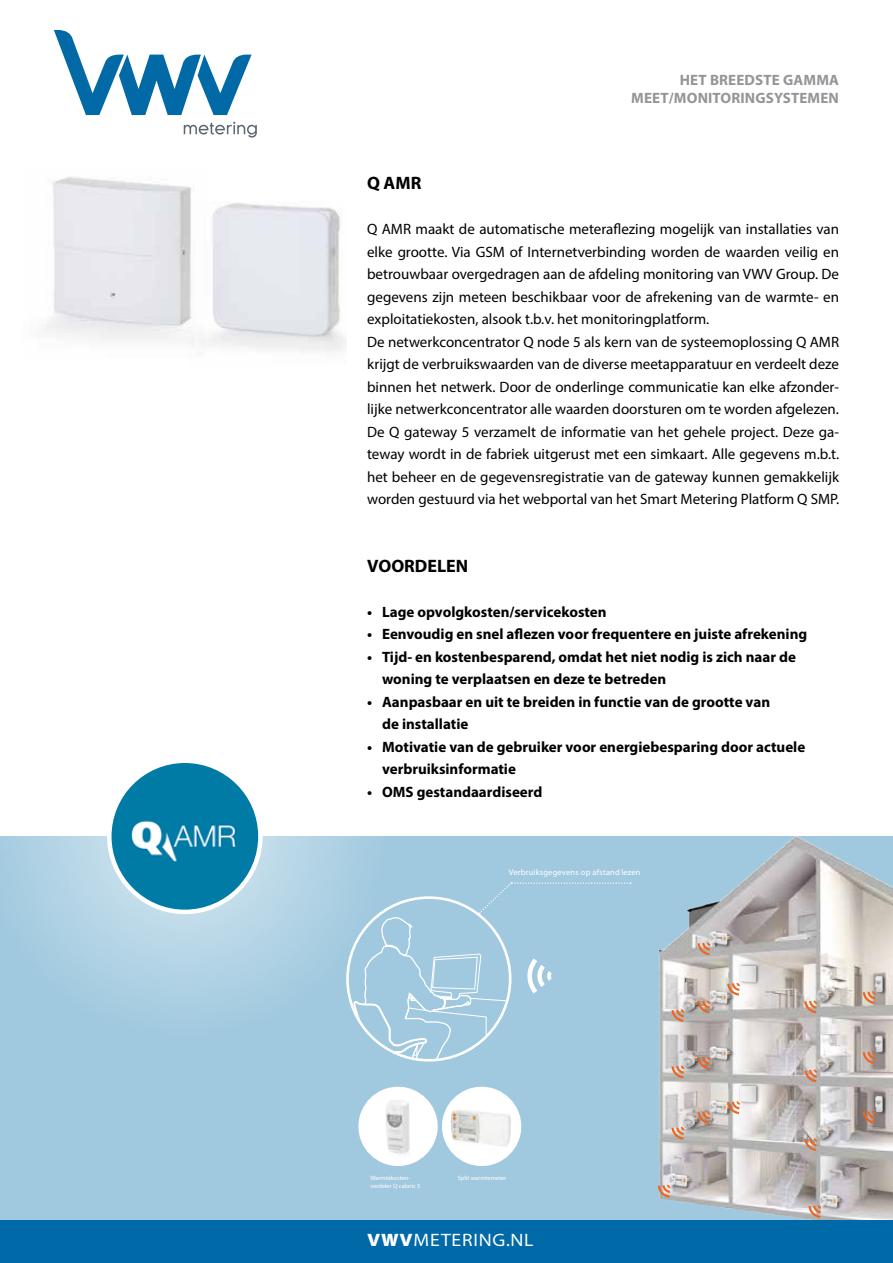
<style>
.page{position:relative;width:893px;height:1263px;background:#fff}
.page>*{position:absolute;margin:0;border:0;box-sizing:border-box;transform-origin:0 0}
.t1{font:semi-expanded 18px "Myriad Pro";letter-spacing:.045em;color:#fff}
.t2{font:700 18px "Myriad Pro";color:#000}
.t3{font:15px/22.5px "Myriad Pro";color:#000}
.t4{font:700 15px/22.5px "Myriad Pro";color:#000}
.t5{font:700 15px/18px "Myriad Pro";letter-spacing:.01em;color:#939598;text-align:right}
.t6{font:italic 300 8.4px "Helvetica Neue LT Pro";letter-spacing:.02em;color:#fff}
.t7{font:300 6.3px/7.9px "Helvetica Neue LT Pro";color:#fff}
.s1{font-weight:700}
.s2{font-weight:900}
</style>
<div class="page">
<svg style="left:184px;top:122px;width:73px;height:16px"></svg>
<svg style="left:54px;top:30px;width:198px;height:85px"></svg>
<div style="left:0;top:1219px;width:893px;height:44px;background:#0069a7"></div>
<div style="left:0;top:836px;width:893px;height:383px;background:#a0c9df"></div>
<img style="left:470px;top:836px;width:423px;height:383px">
<svg style="left:376px;top:882px;width:255px;height:178px"></svg>
<svg style="left:733px;top:930px;width:4px;height:18px"></svg>
<img style="left:707px;top:929px;width:26px;height:20px">
<svg style="left:733px;top:995px;width:4px;height:12px"></svg>
<img style="left:707px;top:988px;width:26px;height:19px">
<svg style="left:733px;top:1045px;width:4px;height:18px"></svg>
<img style="left:707px;top:1044px;width:26px;height:20px">
<div style="left:710px;top:1099px;width:27px;height:18px;background:#fafafa"></div>
<img style="left:707px;top:1098px;width:26px;height:20px">
<svg style="left:692px;top:1172px;width:4px;height:18px"></svg>
<img style="left:666px;top:1171px;width:26px;height:20px">
<div style="left:820px;top:1192px;width:27px;height:19px;background:#cdc6ce"></div>
<img style="left:817px;top:1192px;width:26px;height:19px">
<div style="left:682px;top:997px;width:19px;height:18px;background:#b8b1aa"></div>
<img style="left:681px;top:996px;width:18px;height:18px">
<svg style="left:817px;top:988px;width:18px;height:18px"></svg>
<img style="left:815px;top:987px;width:18px;height:18px">
<div style="left:682px;top:1053px;width:19px;height:18px;background:#aba3a2"></div>
<img style="left:681px;top:1052px;width:18px;height:18px">
<svg style="left:817px;top:1057px;width:18px;height:18px"></svg>
<img style="left:815px;top:1056px;width:18px;height:18px">
<svg style="left:684px;top:1124px;width:17px;height:8px"></svg>
<img style="left:681px;top:1113px;width:18px;height:18px">
<svg style="left:817px;top:1125px;width:18px;height:18px"></svg>
<img style="left:815px;top:1124px;width:18px;height:18px">
<svg style="left:875px;top:975px;width:12px;height:21px"></svg>
<img style="left:869px;top:975px;width:16px;height:19px">
<svg style="left:875px;top:1035px;width:12px;height:21px"></svg>
<img style="left:869px;top:1035px;width:16px;height:20px">
<svg style="left:875px;top:1095px;width:12px;height:21px"></svg>
<img style="left:869px;top:1094px;width:16px;height:20px">
<svg style="left:739px;top:963px;width:21px;height:24px"></svg>
<img style="left:737px;top:964px;width:21px;height:22px">
<svg style="left:739px;top:1083px;width:21px;height:24px"></svg>
<img style="left:737px;top:1085px;width:21px;height:21px">
<svg style="left:698px;top:942px;width:12px;height:13px"></svg>
<svg style="left:671px;top:1009px;width:13px;height:13px"></svg>
<svg style="left:671px;top:1066px;width:13px;height:12px"></svg>
<svg style="left:671px;top:1127px;width:13px;height:13px"></svg>
<svg style="left:658px;top:1185px;width:12px;height:12px"></svg>
<svg style="left:698px;top:1001px;width:12px;height:12px"></svg>
<svg style="left:804px;top:1001px;width:13px;height:12px"></svg>
<svg style="left:863px;top:991px;width:12px;height:13px"></svg>
<svg style="left:863px;top:1051px;width:12px;height:13px"></svg>
<svg style="left:863px;top:1111px;width:12px;height:12px"></svg>
<svg style="left:804px;top:1069px;width:13px;height:13px"></svg>
<svg style="left:804px;top:1138px;width:13px;height:13px"></svg>
<svg style="left:808px;top:1205px;width:13px;height:13px"></svg>
<svg style="left:698px;top:1057px;width:12px;height:12px"></svg>
<svg style="left:727px;top:983px;width:13px;height:12px"></svg>
<svg style="left:698px;top:1111px;width:12px;height:13px"></svg>
<div style="left:358px;top:1087px;width:80px;height:79px;background:#fff;border-radius:50%"></div>
<img style="left:363px;top:1093px;width:70px;height:70px">
<div style="left:442px;top:1087px;width:79px;height:79px;background:#fff;border-radius:50%"></div>
<img style="left:442px;top:1088px;width:79px;height:66px">
<svg style="left:727px;top:1101px;width:13px;height:13px"></svg>
<img style="left:47px;top:177px;width:144px;height:167px">
<img style="left:189px;top:201px;width:157px;height:151px">
<div style="left:0;top:631px;width:391px;height:411px;background:#fff;opacity:.75"></div>
<img style="left:109px;top:761px;width:151px;height:151px;border-radius:76px">
<div style="left:107px;top:758px;width:156px;height:156px;border:4px solid #fff;border-radius:50%"></div>
<p class="t5" style="left:631px;top:71px;width:209px">HET BREEDSTE GAMMA<br>MEET/MONITORINGSYSTEMEN</p>
<p class="t2" style="left:367px;top:171px;width:56px">Q AMR</p>
<p class="t3" style="left:367px;top:217px;width:474px">Q AMR maakt de automatische meteraflezing mogelijk van installaties van elke grootte. Via GSM of Internetverbinding worden de waarden veilig en betrouwbaar overgedragen aan de afdeling monitoring van VWV Group. De gegevens zijn meteen beschikbaar voor de afrekening van de warmte- en exploitatiekosten, alsook t.b.v. het monitoringplatform.<br>De netwerkconcentrator Q node 5 als kern van de systeemoplossing Q AMR krijgt de verbruikswaarden van de diverse meetapparatuur en verdeelt deze binnen het netwerk. Door de onderlinge communicatie kan elke afzonder&shy;lijke netwerkconcentrator alle waarden doorsturen om te worden afgelezen.<br>De Q gateway 5 verzamelt de informatie van het gehele project. Deze ga&shy;teway wordt in de fabriek uitgerust met een simkaart. Alle gegevens m.b.t. het beheer en de gegevensregistratie van de gateway kunnen gemakkelijk worden gestuurd via het webportal van het Smart Metering Platform Q SMP.</p>
<p class="t2" style="left:367px;top:554px;width:103px">VOORDELEN</p>
<p class="t4" style="left:367px;top:600px;width:241px">• Lage opvolgkosten/servicekosten</p>
<p class="t4" style="left:367px;top:622px;width:442px">• Eenvoudig en snel aflezen voor frequentere en juiste afrekening</p>
<p class="t4" style="left:382px;top:645px;width:415px;text-indent:-15px">• Tijd- en kostenbesparend, omdat het niet nodig is zich naar de woning te verplaatsen en deze te betreden</p>
<p class="t4" style="left:382px;top:690px;width:390px;text-indent:-15px">• Aanpasbaar en uit te breiden in functie van de grootte van de installatie</p>
<p class="t4" style="left:382px;top:735px;width:425px;text-indent:-15px">• Motivatie van de gebruiker voor energiebesparing door actuele verbruiksinformatie</p>
<p class="t4" style="left:367px;top:780px;width:177px">• OMS gestandaardiseerd</p>
<p class="t6" style="left:509px;top:867px;width:133px">Verbruiksgegevens op afstand lezen</p>
<p class="t7" style="left:370px;top:1174px;width:51px">Warmtekosten&shy;verdeler <span class="s1">Q caloric 5</span></p>
<p class="t7" style="left:458px;top:1174px;width:50px">Split warmtemeter</p>
<p class="t1" style="left:367px;top:1230px;width:168px"><span class="s2">VWV</span>METERING.NL</p>
</div>
